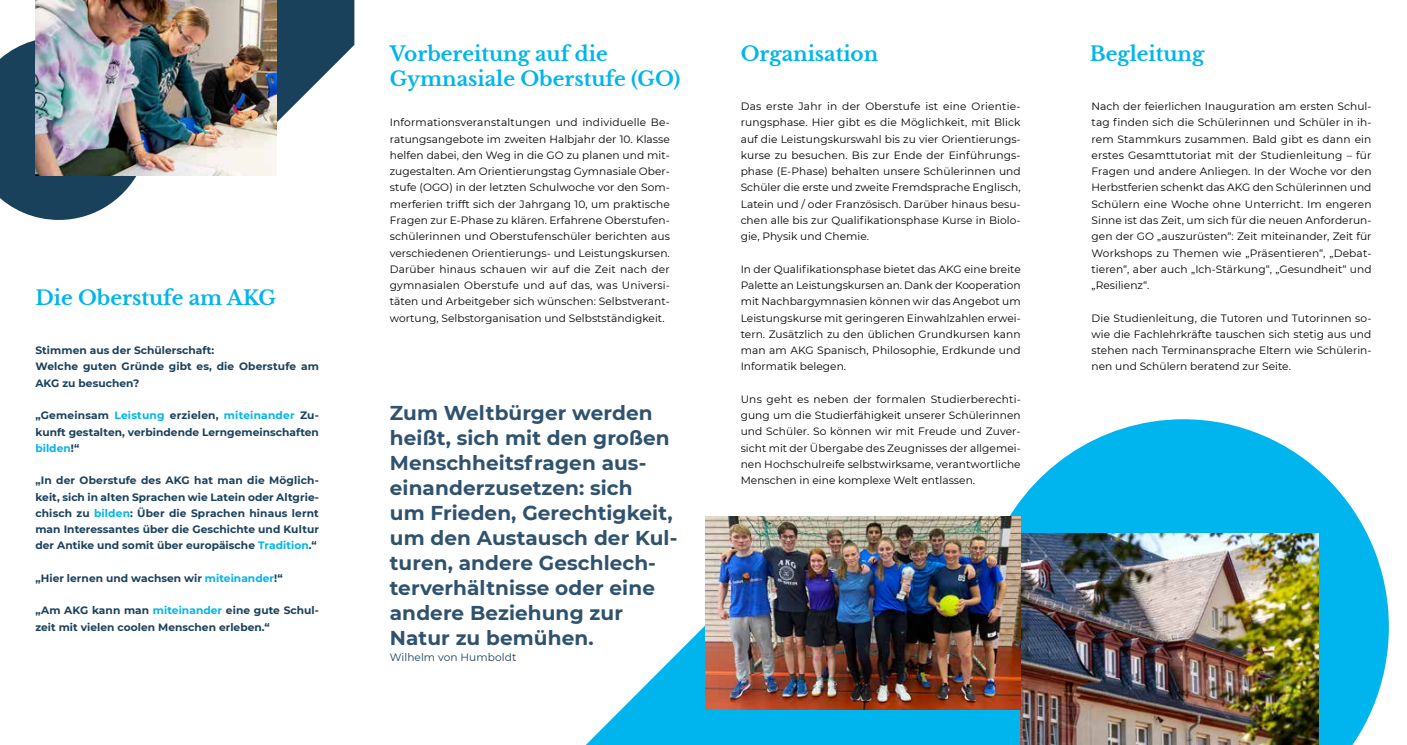
<style>
.page{position:relative;width:1407px;height:745px;background:#fff}
.page>*{position:absolute;margin:0;border:0;box-sizing:border-box;transform-origin:0 0}
.t1{font:700 20px/25px "Montserrat";letter-spacing:.005em;color:#2f526e}
.t2{font:700 20px/24.4px "Libre Baskerville";color:#00b5ed}
.t3{font:10.62px/16.2px "Montserrat";letter-spacing:.005em;color:#000;text-align:justify}
.t4{font:700 10.62px/16.2px "Montserrat";letter-spacing:.005em;color:#1a415c}
.t5{font:10.62px "Montserrat";letter-spacing:.005em;color:#1a415c}
.s1{color:#00b5ed}
</style>
<div class="page">
<svg style="left:0;top:0;width:354px;height:220px"></svg>
<img style="left:35px;top:0;width:241px;height:175px">
<svg style="left:587px;top:419px;width:802px;height:325px"></svg>
<img style="left:1020px;top:532px;width:299px;height:212px">
<img style="left:705px;top:516px;width:315px;height:193px">
<h1 class="t2" style="left:35px;top:286px;width:242px">Die Oberstufe am AKG</h1>
<p class="t4" style="left:35px;top:341px;width:285px">Stimmen aus der Schülerschaft:<br>Welche guten Gründe gibt es, die Oberstufe am<br>AKG zu besuchen?</p>
<p class="t4" style="left:35px;top:406px;width:285px;text-align:justify">„Gemeinsam <span class="s1">Leistung</span> erzielen, <span class="s1">miteinander</span> Zu&shy;kunft gestalten, verbindende Lerngemeinschaften <span class="s1">bilden</span>!“</p>
<p class="t4" style="left:35px;top:471px;width:285px;text-align:justify">„In der Oberstufe des AKG hat man die Möglich&shy;keit, sich in alten Sprachen wie Latein oder Altgrie&shy;chisch zu <span class="s1">bilden</span>: Über die Sprachen hinaus lernt man Interessantes über die Geschichte und Kultur der Antike und somit über europäische <span class="s1">Tradition</span>.“</p>
<p class="t4" style="left:35px;top:569px;width:249px">„Hier lernen und wachsen wir <span class="s1">miteinander</span>!“</p>
<p class="t4" style="left:35px;top:601px;width:285px">„Am AKG kann man <span class="s1">miteinander</span> eine gute Schul&shy;zeit mit vielen coolen Menschen erleben.“</p>
<h1 class="t2" style="left:390px;top:42px;width:292px">Vorbereitung auf die<br>Gymnasiale Oberstufe (GO)</h1>
<p class="t3" style="left:390px;top:114px;width:282px">Informationsveranstaltungen und individuelle Be&shy;ratungsangebote im zweiten Halbjahr der 10. Klasse helfen dabei, den Weg in die GO zu planen und mit&shy;zugestalten. Am Orientierungstag Gymnasiale Ober&shy;stufe (OGO) in der letzten Schulwoche vor den Som&shy;merferien trifft sich der Jahrgang 10, um praktische Fragen zur E-Phase zu klären. Erfahrene Oberstufen&shy;schülerinnen und Oberstufenschüler berichten aus verschiedenen Orientierungs- und Leistungskursen.<br>Darüber hinaus schauen wir auf die Zeit nach der gymnasialen Oberstufe und auf das, was Universi&shy;täten und Arbeitgeber sich wünschen: Selbstverant&shy;wortung, Selbstorganisation und Selbstständigkeit.</p>
<p class="t1" style="left:390px;top:399px;width:289px">Zum Weltbürger werden heißt, sich mit den großen<br>Menschheitsfragen aus&shy;einanderzusetzen: sich<br>um Frieden, Gerechtigkeit, um den Austausch der Kul&shy;turen, andere Geschlech&shy;terverhältnisse oder eine andere Beziehung zur<br>Natur zu bemühen.</p>
<p class="t5" style="left:390px;top:649px;width:128px">Wilhelm von Humboldt</p>
<h1 class="t2" style="left:741px;top:42px;width:139px">Organisation</h1>
<h1 class="t2" style="left:1090px;top:42px;width:116px">Begleitung</h1>
<p class="t3" style="left:1091px;top:98px;width:282px">Nach der feierlichen Inauguration am ersten Schul&shy;tag finden sich die Schülerinnen und Schüler in ih&shy;rem Stammkurs zusammen. Bald gibt es dann ein erstes Gesamttutoriat mit der Studienleitung – für Fragen und andere Anliegen. In der Woche vor den Herbstferien schenkt das AKG den Schülerinnen und Schülern eine Woche ohne Unterricht. Im engeren Sinne ist das Zeit, um sich für die neuen Anforderun&shy;gen der GO „auszurüsten“: Zeit miteinander, Zeit für Workshops zu Themen wie „Präsentieren“, „Debat&shy;tieren“, aber auch „Ich-Stärkung“, „Gesundheit“ und „Resilienz“.</p>
<p class="t3" style="left:1091px;top:309px;width:281px">Die Studienleitung, die Tutoren und Tutorinnen so&shy;wie die Fachlehrkräfte tauschen sich stetig aus und stehen nach Terminansprache Eltern wie Schülerin&shy;nen und Schülern beratend zur Seite.</p>
<p class="t3" style="left:741px;top:98px;width:281px">Das erste Jahr in der Oberstufe ist eine Orientie&shy;rungsphase. Hier gibt es die Möglichkeit, mit Blick auf die Leistungskurswahl bis zu vier Orientierungs&shy;kurse zu besuchen. Bis zur Ende der Einführungs&shy;phase (E-Phase) behalten unsere Schülerinnen und Schüler die erste und zweite Fremdsprache Englisch, Latein und / oder Französisch. Darüber hinaus besu&shy;chen alle bis zur Qualifikationsphase Kurse in Biolo&shy;gie, Physik und Chemie.</p>
<p class="t3" style="left:741px;top:260px;width:282px">In der Qualifikationsphase bietet das AKG eine breite Palette an Leistungskursen an. Dank der Kooperation mit Nachbargymnasien können wir das Angebot um Leistungskurse mit geringeren Einwahlzahlen erwei&shy;tern. Zusätzlich zu den üblichen Grundkursen kann man am AKG Spanisch, Philosophie, Erdkunde und Informatik belegen.</p>
<p class="t3" style="left:741px;top:390px;width:282px">Uns geht es neben der formalen Studierberechti&shy;gung um die Studierfähigkeit unserer Schülerinnen und Schüler. So können wir mit Freude und Zuver&shy;sicht mit der Übergabe des Zeugnisses der allgemei&shy;nen Hochschulreife selbstwirksame, verantwortliche Menschen in eine komplexe Welt entlassen.</p>
</div>
